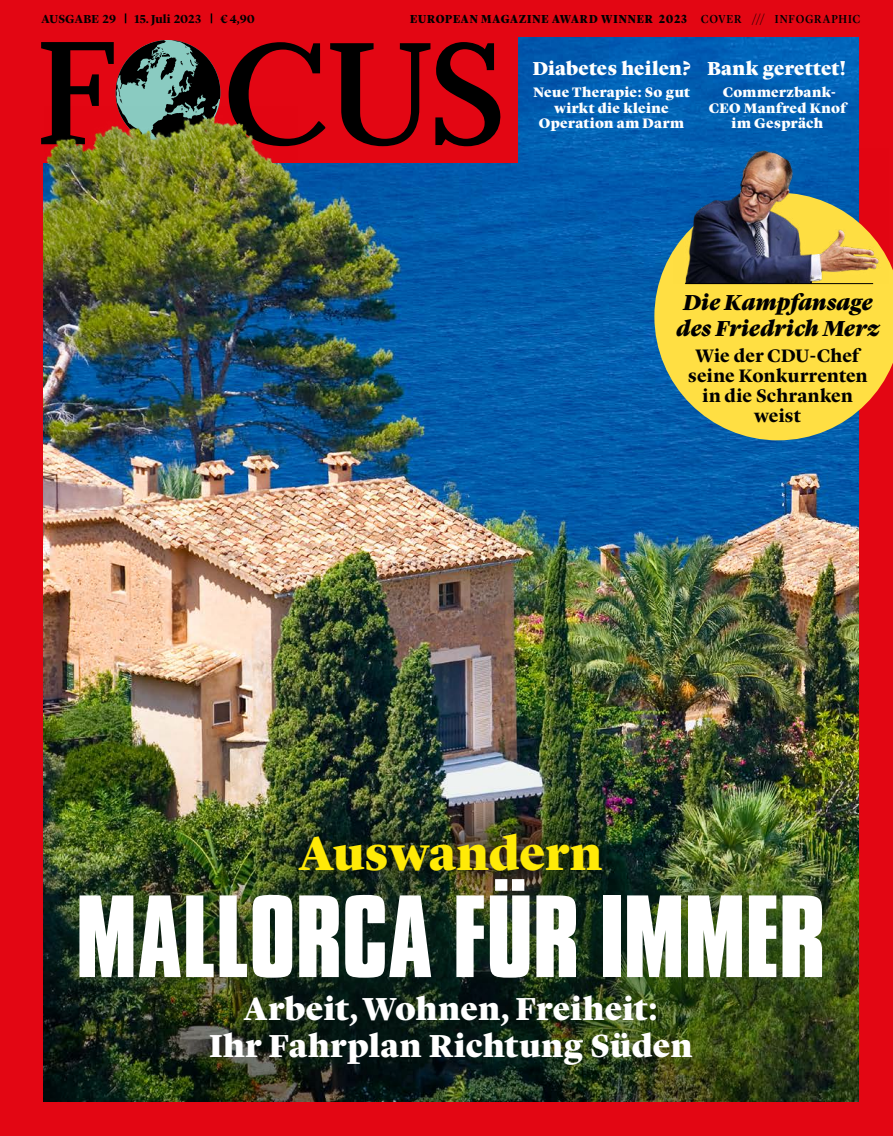
<style>
.page{position:relative;width:893px;height:1136px;background:#fff}
.page>*{position:absolute;margin:0;border:0;box-sizing:border-box;transform-origin:0 0}
.t1{font:700 100.5px "Compacta BT";letter-spacing:-.005em;color:#fff}
.t2{font:900 48.75px "Lyon Display";letter-spacing:-.005em;color:#ffea07}
.t3{font:900 33px/36px "Lyon Display";letter-spacing:.01em;color:#fff;text-align:center}
.t4{font:italic 900 22.5px/25.5px "Lyon Display";letter-spacing:.01em;color:#000;text-align:center}
.t5{font:900 19.5px "Lyon Display";letter-spacing:.005em;color:#fff}
.t6{font:700 18.75px/20px "Lyon Display";letter-spacing:.005em;color:#000;text-align:center}
.t7{font:900 14.25px/15.8px "Lyon Display";letter-spacing:.02em;color:#fff;text-align:center}
.t8{font:900 12px "Lyon Display";letter-spacing:.075em;color:#000;scale:.91 1}
.t9{font:700 12px "Lyon Display";letter-spacing:.015em;color:#000}
.s1{font-weight:500}
</style>
<div class="page">
<img style="left:42px;top:36px;width:818px;height:754px">
<div style="left:32px;top:790px;width:837px;height:317px;background:#082a14;opacity:.75"></div>
<img style="left:275px;top:807px;width:352px;height:91px">
<div style="left:860px;top:0;width:33px;height:1135px;background:#e30613"></div>
<div style="left:0;top:1102px;width:893px;height:33px;background:#e30613"></div>
<div style="left:0;top:0;width:42px;height:1135px;background:#e30613"></div>
<div style="left:0;top:0;width:893px;height:36px;background:#e30613"></div>
<div style="left:27px;top:23px;width:490px;height:139px;background:#e30613"></div>
<svg style="left:41px;top:40px;width:179px;height:105px"></svg>
<svg style="left:229px;top:42px;width:272px;height:104px"></svg>
<img style="left:45px;top:106px;width:253px;height:73px">
<svg style="left:654px;top:193px;width:239px;height:247px;background:#d9c14f"></svg>
<img style="left:673px;top:148px;width:216px;height:135px">
<hr style="left:685px;top:283px;width:188px;height:1px;background:#000">
<p class="t9" style="left:42px;top:10px;width:76px">AUSGABE 29</p>
<p class="t9" style="left:134px;top:9px;width:68px">15. Juli 2023</p>
<p class="t9" style="left:220px;top:10px;width:36px">€ 4,90</p>
<p class="t8" style="left:410px;top:10px;width:496px">EUROPEAN MAGAZINE AWARD WINNER 2023 <span class="s1">COVER /// INFOGRAPHIC</span></p>
<h3 class="t5" style="left:533px;top:54px;width:160px">Diabetes heilen?</h3>
<p class="t7" style="left:534px;top:83px;width:158px">Neue Therapie: So gut wirkt die kleine<br>Operation am Darm</p>
<h3 class="t5" style="left:707px;top:54px;width:140px">Bank gerettet!</h3>
<p class="t7" style="left:709px;top:83px;width:139px">Commerzbank-<br>CEO Manfred Knof im Gespräch</p>
<h3 class="t4" style="left:676px;top:288px;width:205px">Die Kampfansage des Friedrich Merz</h3>
<h3 class="t6" style="left:688px;top:344px;width:181px">Wie der CDU-Chef seine Konkurrenten in die Schranken weist</h3>
<h2 class="t2" style="left:299px;top:816px;width:305px">Auswandern</h2>
<h1 class="t1" style="left:76px;top:875px;width:751px">MALLORCA FÜR IMMER</h1>
<h3 class="t3" style="left:209px;top:988px;width:485px">Arbeit, Wohnen, Freiheit:<br>Ihr Fahrplan Richtung Süden</h3>
</div>
